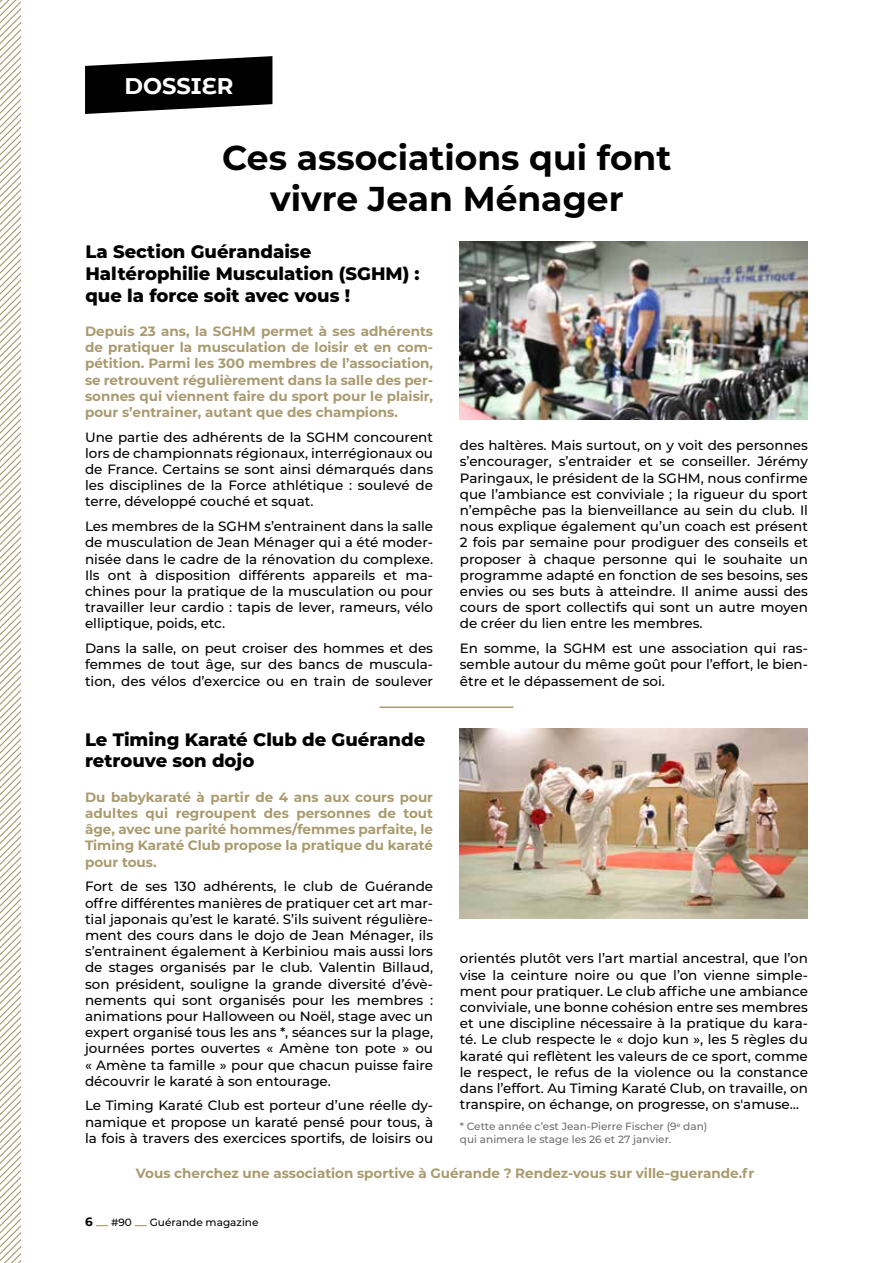
<style>
.page{position:relative;width:893px;height:1263px;background:#fff}
.page>*{position:absolute;margin:0;border:0;box-sizing:border-box;transform-origin:0 0}
.t1{font:700 34.5px/41.4px "Montserrat";color:#000;text-align:center}
.t2{font:700 22.65px "Montserrat Alternates";color:#fff}
.t3{font:800 18px/21.6px "Montserrat";color:#000}
.t4{font:500 13.5px/16.2px "Montserrat";color:#000;text-align:justify}
.t5{font:700 13.5px/16.2px "Montserrat";color:#a99a6f;text-align:justify}
.t6{font:500 10.5px/12.6px "Montserrat";color:#706f6f}
.t7{font:500 10.5px "Montserrat";color:#000}
.s1{font-family:"Montserrat Alternates";font-weight:700;font-size:12px}
.s2{font-family:"Montserrat Alternates";font-weight:700;font-size:12px;color:#a99a6f}
.s3{font-family:"Montserrat Alternates"}
</style>
<div class="page">
<svg style="left:85px;top:56px;width:187px;height:58px"></svg>
<img style="left:460px;top:241px;width:348px;height:179px">
<img style="left:460px;top:728px;width:348px;height:190px">
<hr style="left:380px;top:706px;width:133px;height:2px;background:#a99a6f">
<svg style="left:0;top:0;width:21px;height:1263px"></svg>
<p class="t2" style="left:124px;top:69px;width:111px">DOSSIER</p>
<p class="t1" style="left:222px;top:135px;width:451px">Ces associations qui font vivre Jean Ménager</p>
<p class="t3" style="left:85px;top:240px;width:336px">La Section Guérandaise<br>Haltérophilie Musculation (SGHM) : que la force soit avec vous !</p>
<p class="t5" style="left:85px;top:322px;width:350px">Depuis 23 ans, la SGHM permet à ses adhérents de pratiquer la musculation de loisir et en com&shy;pétition. Parmi les 300 membres de l’association, se retrouvent régulièrement dans la salle des per&shy;sonnes qui viennent faire du sport pour le plaisir, pour s’entrainer, autant que des champions.</p>
<p class="t4" style="left:85px;top:428px;width:350px">Une partie des adhérents de la SGHM concourent lors de championnats régionaux, interrégionaux ou de France. Certains se sont ainsi démarqués dans les disciplines de la Force athlétique : soulevé de terre, développé couché et squat.</p>
<p class="t4" style="left:85px;top:518px;width:350px">Les membres de la SGHM s’entrainent dans la salle de musculation de Jean Ménager qui a été moder&shy;nisée dans le cadre de la rénovation du complexe.<br>Ils ont à disposition différents appareils et ma&shy;chines pour la pratique de la musculation ou pour travailler leur cardio : tapis de lever, rameurs, vélo elliptique, poids, etc.</p>
<p class="t4" style="left:85px;top:640px;width:350px">Dans la salle, on peut croiser des hommes et des femmes de tout âge, sur des bancs de muscula&shy;tion, des vélos d’exercice ou en train de soulever</p>
<p class="t4" style="left:460px;top:437px;width:350px">des haltères. Mais surtout, on y voit des personnes s’encourager, s’entraider et se conseiller. Jérémy Paringaux, le président de la SGHM, nous confirme que l’ambiance est conviviale ; la rigueur du sport n’empêche pas la bienveillance au sein du club. Il nous explique également qu’un coach est présent 2 fois par semaine pour prodiguer des conseils et proposer à chaque personne qui le souhaite un programme adapté en fonction de ses besoins, ses envies ou ses buts à atteindre. Il anime aussi des cours de sport collectifs qui sont un autre moyen de créer du lien entre les membres.</p>
<p class="t4" style="left:460px;top:640px;width:350px">En somme, la SGHM est une association qui ras&shy;semble autour du même goût pour l’effort, le bien&shy;être et le dépassement de soi.</p>
<p class="t3" style="left:85px;top:728px;width:342px">Le Timing Karaté Club de Guérande retrouve son dojo</p>
<p class="t5" style="left:85px;top:788px;width:350px">Du babykaraté à partir de 4 ans aux cours pour adultes qui regroupent des personnes de tout âge, avec une parité hommes/femmes parfaite, le Timing Karaté Club propose la pratique du karaté pour tous.</p>
<p class="t4" style="left:85px;top:878px;width:350px">Fort de ses 130 adhérents, le club de Guérande offre différentes manières de pratiquer cet art mar&shy;tial japonais qu’est le karaté. S’ils suivent régulière&shy;ment des cours dans le dojo de Jean Ménager, ils s’entrainent également à Kerbiniou mais aussi lors de stages organisés par le club. Valentin Billaud, son président, souligne la grande diversité d’évè&shy;nements qui sont organisés pour les membres : animations pour Halloween ou Noël, stage avec un expert organisé tous les ans *, séances sur la plage, journées portes ouvertes « Amène ton pote » ou « Amène ta famille » pour que chacun puisse faire découvrir le karaté à son entourage.</p>
<p class="t4" style="left:85px;top:1097px;width:350px">Le Timing Karaté Club est porteur d’une réelle dy&shy;namique et propose un karaté pensé pour tous, à la fois à travers des exercices sportifs, de loisirs ou</p>
<p class="t4" style="left:460px;top:950px;width:350px">orientés plutôt vers l’art martial ancestral, que l’on vise la ceinture noire ou que l’on vienne simple&shy;ment pour pratiquer. Le club affiche une ambiance conviviale, une bonne cohésion entre ses membres et une discipline nécessaire à la pratique du kara&shy;té. Le club respecte le « dojo kun », les 5 règles du karaté qui reflètent les valeurs de ce sport, comme le respect, le refus de la violence ou la constance dans l’effort. Au Timing Karaté Club, on travaille, on transpire, on échange, on progresse, on s'amuse…</p>
<p class="t6" style="left:460px;top:1120px;width:249px">* Cette année c’est Jean-Pierre Fischer (9<sup>e</sup> dan) qui animera le stage les 26 et 27 janvier.</p>
<p class="t5" style="left:136px;top:1164px;width:620px">Vous cherchez une association sportive à Guérande ? Rendez-vous sur ville-guerande.fr</p>
<p class="t7" style="left:85px;top:1215px;width:175px"><span class="s1">6</span> <span class="s2">—</span> <span class="s3">#90</span> <span class="s2">—</span> Guérande magazine</p>
</div>
